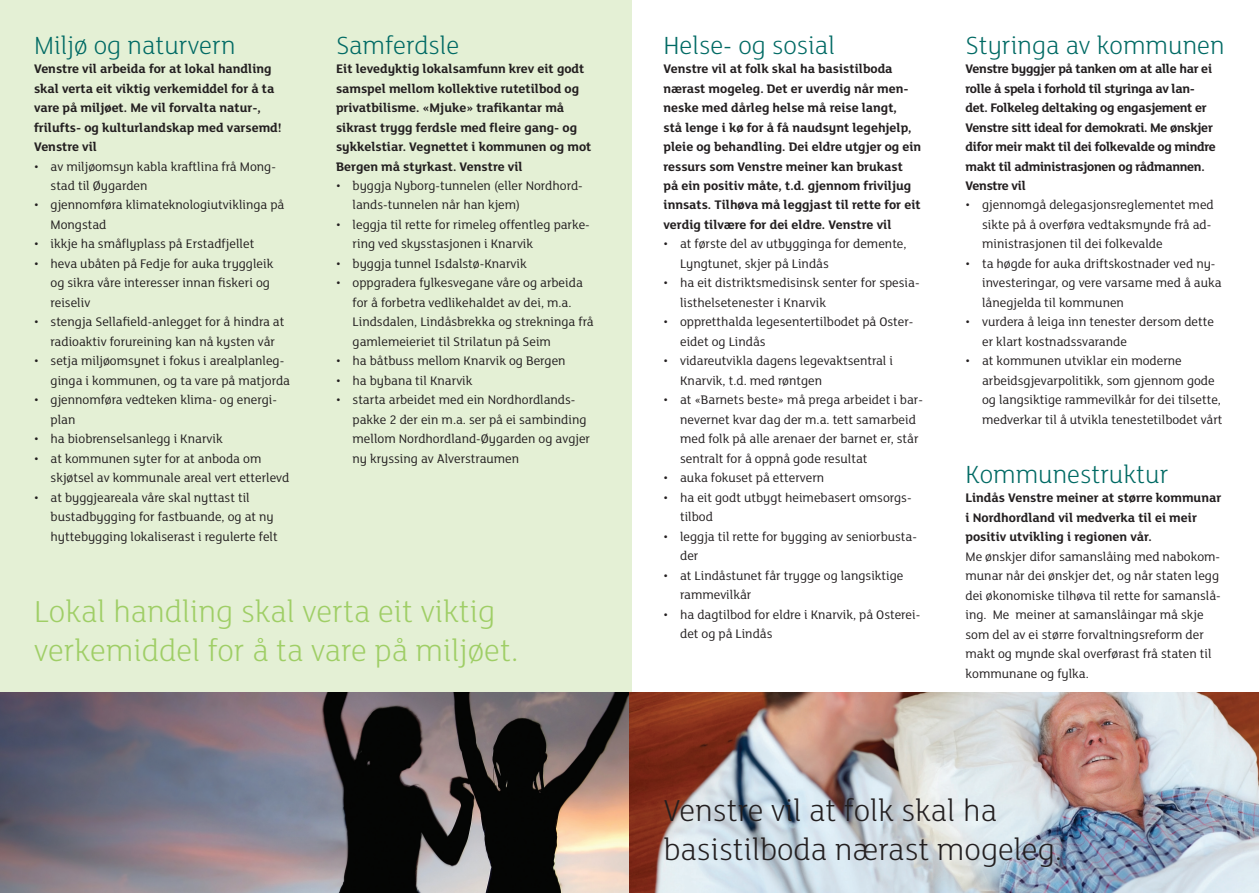
<style>
.page{position:relative;width:1259px;height:893px;background:#fff}
.page>*{position:absolute;margin:0;border:0;box-sizing:border-box;transform-origin:0 0}
.t1{font:300 33px/39px "FS Lola";color:#9fce66}
.t2{font:300 33px/39px "FS Lola";color:#231f20}
.t3{font:300 27px "FS Lola";color:#006a64}
.t4{font:13.5px/19.5px "FS Lola";color:#231f20}
.t5{font:700 13.5px/19.5px "FS Lola";color:#231f20}
.t6{font:700 13.5px/19.5px "FS Lola";letter-spacing:-.02em;color:#231f20}
</style>
<div class="page">
<div style="left:0;top:0;width:631px;height:893px;background:#e4f0d5"></div>
<img style="left:0;top:692px;width:1259px;height:201px">
<h2 class="t3" style="left:34px;top:27px;width:203px">Miljø og naturvern</h2>
<p class="t5" style="left:34px;top:58px;width:249px">Venstre vil arbeida for at lokal handling skal verta eit viktig verkemiddel for å ta vare på miljøet. Me vil forvalta natur-, frilufts- og kulturlandskap med varsemd!<br>Venstre vil</p>
<p class="t4" style="left:51px;top:156px;width:227px;text-indent:-17px">• av miljøomsyn kabla kraftlina frå Mong&shy;stad til Øygarden</p>
<p class="t4" style="left:51px;top:195px;width:235px;text-indent:-17px">• gjennomføra klimateknologiutviklinga på<br>Mongstad</p>
<p class="t4" style="left:34px;top:234px;width:222px">• ikkje ha småflyplass på Erstadfjellet</p>
<p class="t4" style="left:51px;top:253px;width:224px;text-indent:-17px">• heva ubåten på Fedje for auka tryggleik og sikra våre interesser innan fiskeri og reiseliv</p>
<p class="t4" style="left:34px;top:312px;width:252px;text-align:center">• stengja Sellafield-anlegget for å hindra at radioaktiv forureining kan nå kysten vår</p>
<p class="t4" style="left:51px;top:351px;width:241px;text-indent:-17px">• setja miljøomsynet i fokus i arealplanleg&shy;ginga i kommunen, og ta vare på matjorda</p>
<p class="t4" style="left:51px;top:390px;width:228px;text-indent:-17px">• gjennomføra vedteken klima- og energi&shy;plan</p>
<p class="t4" style="left:34px;top:429px;width:190px">• ha biobrenselsanlegg i Knarvik</p>
<p class="t4" style="left:51px;top:448px;width:240px;text-indent:-17px">• at kommunen syter for at anboda om skjøtsel av kommunale areal vert etterlevd</p>
<p class="t4" style="left:51px;top:487px;width:229px;text-indent:-17px">• at byggjeareala våre skal nyttast til bustadbygging for fastbuande, og at ny hyttebygging lokaliserast i regulerte felt</p>
<h2 class="t3" style="left:336px;top:27px;width:125px">Samferdsle</h2>
<p class="t5" style="left:336px;top:58px;width:257px">Eit levedyktig lokalsamfunn krev eit godt samspel mellom kollektive rutetilbod og privatbilisme. «Mjuke» trafikantar må sikrast trygg ferdsle med fleire gang- og sykkelstiar. Vegnettet i kommunen og mot Bergen må styrkast. Venstre vil</p>
<p class="t4" style="left:352px;top:175px;width:232px;text-indent:-17px">• byggja Nyborg-tunnelen (eller Nordhord&shy;lands-tunnelen når han kjem)</p>
<p class="t4" style="left:352px;top:214px;width:239px;text-indent:-17px">• leggja til rette for rimeleg offentleg parke&shy;ring ved skysstasjonen i Knarvik</p>
<p class="t4" style="left:336px;top:253px;width:192px">• byggja tunnel Isdalstø-Knarvik</p>
<p class="t4" style="left:352px;top:273px;width:242px;text-indent:-17px">• oppgradera fylkesvegane våre og arbeida for å forbetra vedlikehaldet av dei, m.a.<br>Lindsdalen, Lindåsbrekka og strekninga frå gamlemeieriet til Strilatun på Seim</p>
<p class="t4" style="left:336px;top:351px;width:231px">• ha båtbuss mellom Knarvik og Bergen</p>
<p class="t4" style="left:336px;top:370px;width:138px">• ha bybana til Knarvik</p>
<p class="t4" style="left:352px;top:390px;width:239px;text-indent:-17px">• starta arbeidet med ein Nordhordlands&shy;pakke 2 der ein m.a. ser på ei sambinding mellom Nordhordland-Øygarden og avgjer ny kryssing av Alverstraumen</p>
<h1 class="t1" style="left:34px;top:591px;width:486px">Lokal handling skal verta eit viktig verkemiddel for å ta vare på miljøet.</h1>
<h2 class="t3" style="left:663px;top:27px;width:173px">Helse- og sosial</h2>
<p class="t5" style="left:663px;top:58px;width:259px">Venstre vil at folk skal ha basistilboda nærast mogeleg. Det er uverdig når men&shy;neske med dårleg helse må reise langt,<br>stå lenge i kø for å få naudsynt legehjelp, pleie og behandling. Dei eldre utgjer og ein ressurs som Venstre meiner kan brukast<br>på ein positiv måte, t.d. gjennom friviljug innsats. Tilhøva må leggjast til rette for eit verdig tilvære for dei eldre. Venstre vil</p>
<p class="t4" style="left:680px;top:234px;width:228px;text-indent:-17px">• at første del av utbygginga for demente,<br>Lyngtunet, skjer på Lindås</p>
<p class="t4" style="left:680px;top:273px;width:241px;text-indent:-17px">• ha eit distriktsmedisinsk senter for spesia&shy;listhelsetenester i Knarvik</p>
<p class="t4" style="left:680px;top:312px;width:235px;text-indent:-17px">• oppretthalda legesentertilbodet på Oster&shy;eidet og Lindås</p>
<p class="t4" style="left:680px;top:351px;width:214px;text-indent:-17px">• vidareutvikla dagens legevaktsentral i<br>Knarvik, t.d. med røntgen</p>
<p class="t4" style="left:680px;top:390px;width:244px;text-indent:-17px">• at «Barnets beste» må prega arbeidet i bar&shy;nevernet kvar dag der m.a. tett samarbeid med folk på alle arenaer der barnet er, står sentralt for å oppnå gode resultat</p>
<p class="t4" style="left:663px;top:468px;width:162px">• auka fokuset på ettervern</p>
<p class="t4" style="left:680px;top:487px;width:233px;text-indent:-17px">• ha eit godt utbygt heimebasert omsorgs&shy;tilbod</p>
<p class="t4" style="left:680px;top:526px;width:238px;text-indent:-17px">• leggja til rette for bygging av seniorbusta&shy;der</p>
<p class="t4" style="left:680px;top:565px;width:225px;text-indent:-17px">• at Lindåstunet får trygge og langsiktige rammevilkår</p>
<p class="t4" style="left:680px;top:604px;width:242px;text-indent:-17px">• ha dagtilbod for eldre i Knarvik, på Osterei&shy;det og på Lindås</p>
<h2 class="t3" style="left:965px;top:27px;width:260px">Styringa av kommunen</h2>
<p class="t6" style="left:965px;top:58px;width:252px">Venstre byggjer på tanken om at alle har ei rolle å spela i forhold til styringa av lan&shy;det. Folkeleg deltaking og engasjement er Venstre sitt ideal for demokrati. Me ønskjer difor meir makt til dei folkevalde og mindre makt til administrasjonen og rådmannen.<br>Venstre vil</p>
<p class="t4" style="left:982px;top:195px;width:233px;text-indent:-17px">• gjennomgå delegasjonsreglementet med sikte på å overføra vedtaksmynde frå ad&shy;ministrasjonen til dei folkevalde</p>
<p class="t4" style="left:982px;top:253px;width:241px;text-indent:-17px">• ta høgde for auka driftskostnader ved ny&shy;investeringar, og vere varsame med å auka lånegjelda til kommunen</p>
<p class="t4" style="left:982px;top:312px;width:233px;text-indent:-17px">• vurdera å leiga inn tenester dersom dette er klart kostnadssvarande</p>
<p class="t4" style="left:982px;top:351px;width:242px;text-indent:-17px">• at kommunen utviklar ein moderne arbeidsgjevarpolitikk, som gjennom gode og langsiktige rammevilkår for dei tilsette, medverkar til å utvikla tenestetilbodet vårt</p>
<h2 class="t3" style="left:965px;top:456px;width:205px">Kommunestruktur</h2>
<p class="t5" style="left:965px;top:487px;width:257px">Lindås Venstre meiner at større kommunar i Nordhordland vil medverka til ei meir positiv utvikling i regionen vår.</p>
<p class="t4" style="left:965px;top:546px;width:257px">Me ønskjer difor samanslåing med nabokom&shy;munar når dei ønskjer det, og når staten legg dei økonomiske tilhøva til rette for samanslå&shy;ing. Me meiner at samanslåingar må skje som del av ei større forvaltningsreform der makt og mynde skal overførast frå staten til kommunane og fylka.</p>
<h1 class="t2" style="left:663px;top:790px;width:400px">Venstre vil at folk skal ha basistilboda nærast mogeleg.</h1>
</div>
